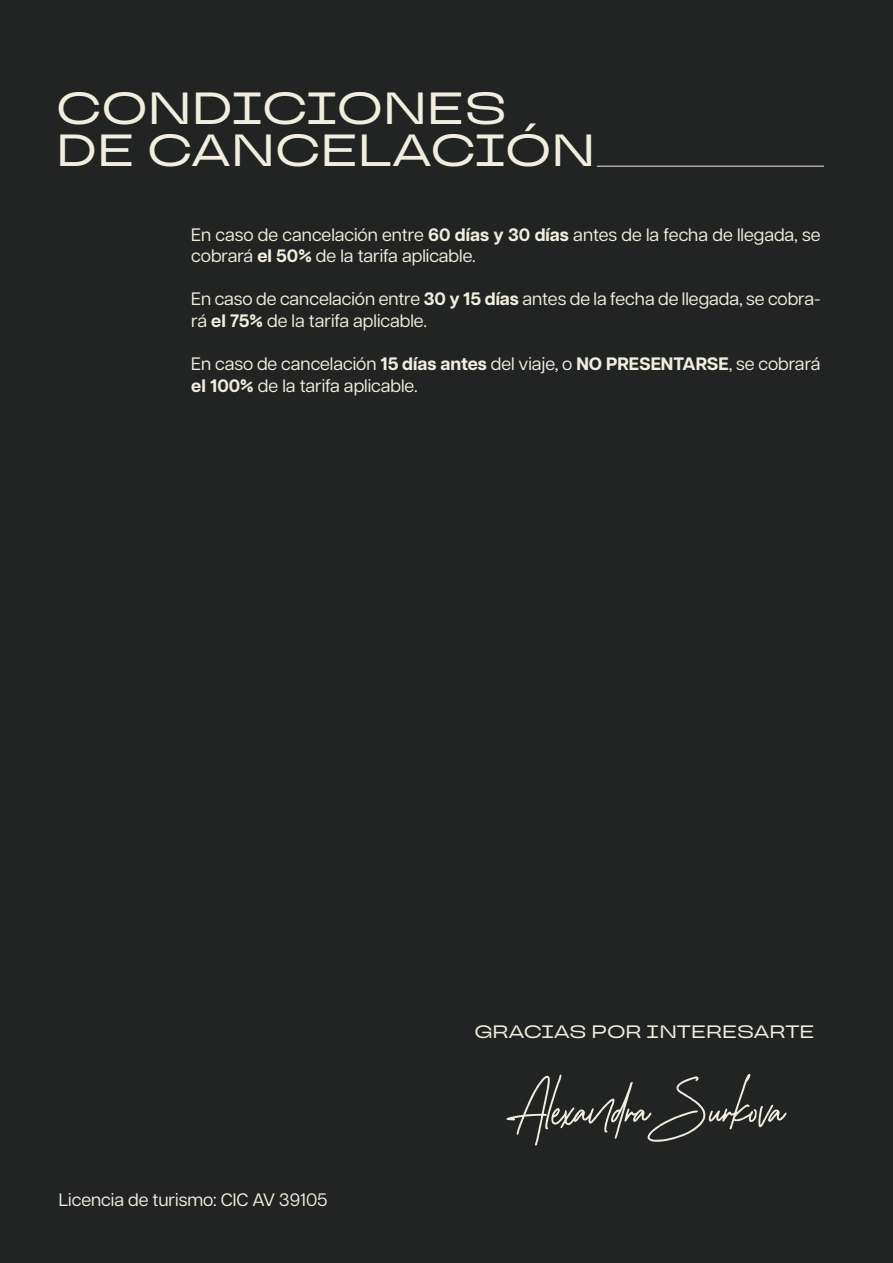
<style>
.page{position:relative;width:893px;height:1263px;background:#fff}
.page>*{position:absolute;margin:0;border:0;box-sizing:border-box;transform-origin:0 0}
.t1{font:500 45px/42px "TT Travels Next";color:#f1eee0}
.t2{font:18px/21.6px "Articulat CF";color:#f1eee0}
.t3{font:500 18px "TT Travels Next";color:#f1eee0}
.s1{font-weight:700}
</style>
<div class="page">
<div style="left:0;top:0;width:892px;height:1263px;background:#222323"></div>
<hr style="left:597px;top:166px;width:227px;height:1px;background:#f1eee0">
<svg style="left:506px;top:1074px;width:280px;height:71px"></svg>
<h1 class="t1" style="left:56px;top:87px;width:541px">CONDICIONES<br>DE CANCELACIÓN</h1>
<p class="t2" style="left:191px;top:222px;width:631px">En caso de cancelación entre <span class="s1">60 días y 30 días</span> antes de la fecha de llegada, se cobrará <span class="s1">el 50%</span> de la tarifa aplicable.</p>
<p class="t2" style="left:191px;top:287px;width:631px">En caso de cancelación entre <span class="s1">30 y 15 días</span> antes de la fecha de llegada, se cobra&shy;rá <span class="s1">el 75%</span> de la tarifa aplicable.</p>
<p class="t2" style="left:191px;top:352px;width:631px">En caso de cancelación <span class="s1">15 días antes</span> del viaje, o <span class="s1">NO PRESENTARSE</span>, se cobrará <span class="s1">el 100%</span> de la tarifa aplicable.</p>
<p class="t2" style="left:59px;top:1187px;width:270px">Licencia de turismo: CIC AV 39105</p>
<p class="t3" style="left:474px;top:1020px;width:342px">GRACIAS POR INTERESARTE</p>
</div>
